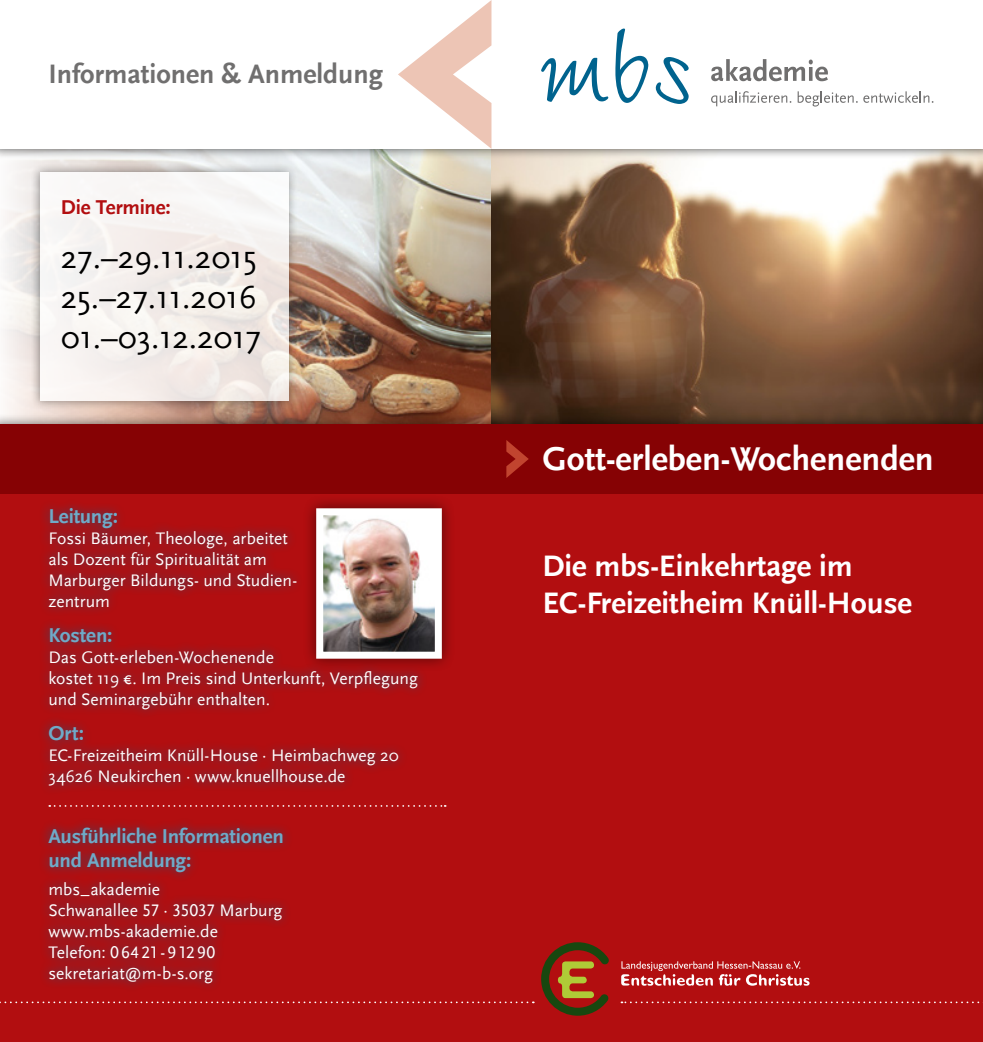
<style>
.page{position:relative;width:983px;height:1042px;background:#fff}
.page>*{position:absolute;margin:0;border:0;box-sizing:border-box;transform-origin:0 0}
.t1{font:700 34.65px "Scala Sans LF";color:#fff}
.t2{font:33.25px/39.9px "Scala Sans";color:#000;text-align:justify}
.t3{font:700 31.15px/37.3px "Scala Sans LF";color:#fff}
.t4{font:700 28px "Scala Sans LF";color:#706f6f}
.t5{font:700 21px/24.5px "Scala Sans LF";letter-spacing:-.01em;color:#6faac8}
.t6{font:700 21px "Scala Sans LF";letter-spacing:-.01em;color:#b20e10}
.t7{font:17.5px/21px "Scala Sans LF";color:#fff}
.t8{font:17.5px/21px "Scala Sans";color:#fff}
</style>
<div class="page">
<img style="left:3px;top:160px;width:488px;height:254px">
<img style="left:491px;top:160px;width:491px;height:254px">
<div style="left:0;top:424px;width:982px;height:618px;background:#b20e10"></div>
<div style="left:0;top:424px;width:982px;height:70px;background:#860204"></div>
<div style="left:0;top:0;width:982px;height:160px;background:#000;opacity:.7"></div>
<div style="left:0;top:0;width:982px;height:149px;background:#fff"></div>
<svg style="left:621px;top:1001px;width:362px;height:2px"></svg>
<svg style="left:0;top:1001px;width:533px;height:2px"></svg>
<svg style="left:506px;top:440px;width:22px;height:38px"></svg>
<svg style="left:541px;top:942px;width:68px;height:73px"></svg>
<svg style="left:621px;top:961px;width:188px;height:24px"></svg>
<div style="left:38px;top:498px;width:390px;height:298px;background:#00638e;opacity:.75"></div>
<div style="left:38px;top:817px;width:255px;height:176px;background:#00638e;opacity:.75"></div>
<svg style="left:49px;top:805px;width:396px;height:2px"></svg>
<div style="left:302px;top:495px;width:153px;height:177px;background:#000;opacity:.5"></div>
<img style="left:324px;top:516px;width:109px;height:135px">
<div style="left:316px;top:508px;width:125px;height:151px;border:7px solid #fff"></div>
<svg style="left:398px;top:0;width:93px;height:148px"></svg>
<svg style="left:655px;top:57px;width:33px;height:47px"></svg>
<svg style="left:541px;top:58px;width:67px;height:44px"></svg>
<svg style="left:615px;top:28px;width:33px;height:75px"></svg>
<svg style="left:711px;top:59px;width:116px;height:22px"></svg>
<svg style="left:711px;top:91px;width:80px;height:15px"></svg>
<svg style="left:797px;top:91px;width:60px;height:16px"></svg>
<svg style="left:863px;top:91px;width:70px;height:12px"></svg>
<div style="left:30px;top:163px;width:268px;height:247px;background:#000;opacity:.5"></div>
<svg style="left:40px;top:172px;width:248px;height:229px;fill:#f6f3f0"></svg>
<h3 class="t4" style="left:48px;top:58px;width:336px">Informationen &amp; Anmeldung</h3>
<p class="t6" style="left:61px;top:196px;width:111px">Die Termine:</p>
<h2 class="t2" style="left:61px;top:238px;width:202px">27.–29.11.2015<br>25.–27.11.2016<br>01.–03.12.2017</h2>
<p class="t5" style="left:48px;top:504px;width:71px">Leitung:</p>
<p class="t7" style="left:48px;top:528px;width:250px">Fossi Bäumer, Theologe, arbeitet als Dozent für Spiritualität am<br>Marburger Bildungs- und Studien&shy;zentrum</p>
<p class="t5" style="left:48px;top:623px;width:65px">Kosten:</p>
<p class="t8" style="left:48px;top:647px;width:371px">Das Gott-erleben-Wochenende<br>kostet 119 €. Im Preis sind Unterkunft, Verpflegung und Seminargebühr enthalten.</p>
<p class="t5" style="left:48px;top:721px;width:37px">Ort:</p>
<p class="t8" style="left:48px;top:745px;width:351px">EC-Freizeitheim Knüll-House · Heimbachweg 20<br>34626 Neukirchen · www.knuellhouse.de</p>
<p class="t5" style="left:48px;top:824px;width:237px">Ausführliche Informationen und Anmeldung:</p>
<p class="t7" style="left:48px;top:879px;width:235px">mbs_akademie<br>Schwanallee 57 · 35037 Marburg www.mbs-akademie.de<br>Telefon: 06421 - 9 12 90 sekretariat@m-b-s.org</p>
<h1 class="t1" style="left:542px;top:439px;width:393px">Gott-erleben-Wochenenden</h1>
<h3 class="t3" style="left:542px;top:547px;width:371px">Die mbs-Einkehrtage im<br>EC-Freizeitheim Knüll-House</h3>
</div>
